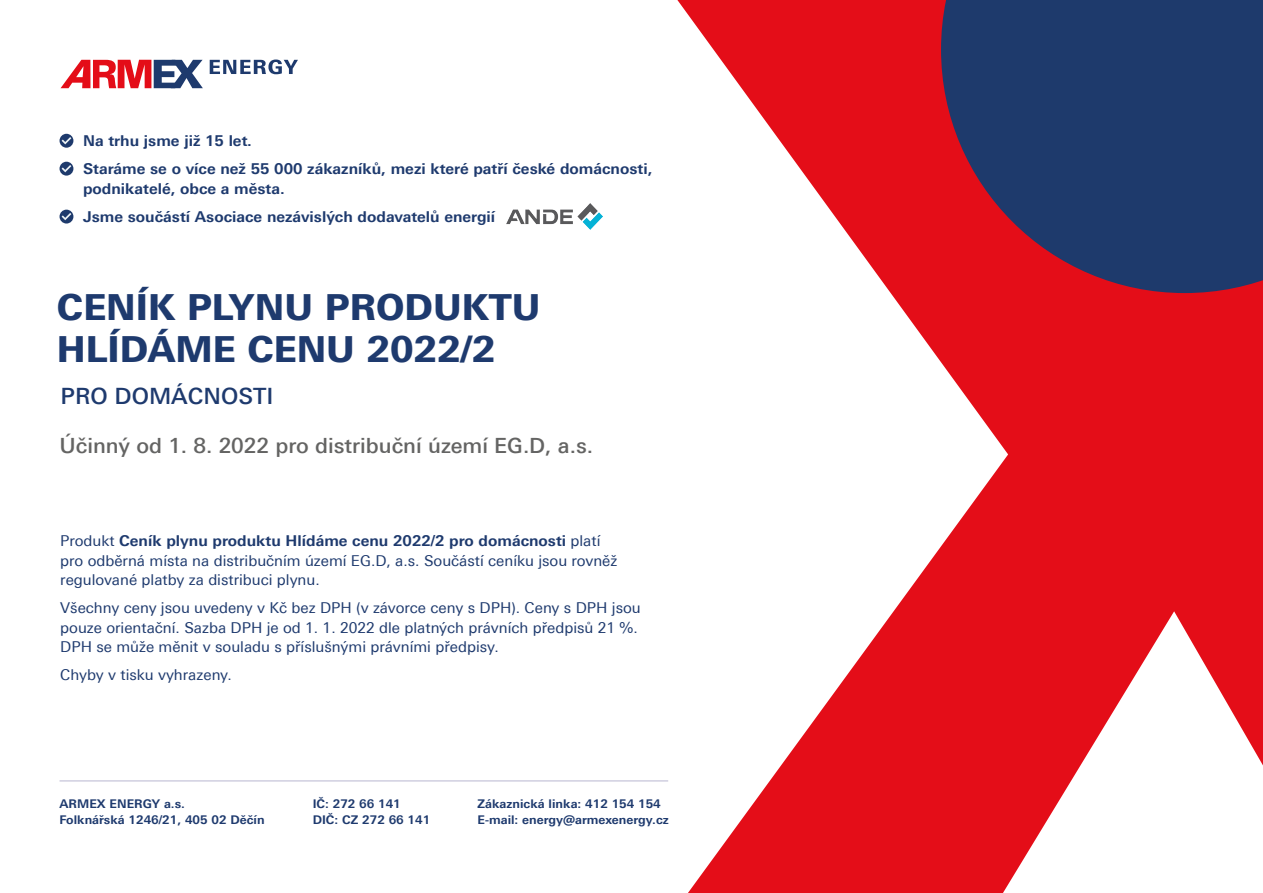
<style>
.page{position:relative;width:1263px;height:893px;background:#fff}
.page>*{position:absolute;margin:0;border:0;box-sizing:border-box;transform-origin:0 0}
.t1{font:800 36px/42px "Univers Next Pro";color:#1e3a6e}
.t2{font:500 22.5px "Univers Next Pro";color:#1e3a6e}
.t3{font:500 21px "Univers Next Pro";color:#646463}
.t4{font:15px/19.5px "Univers Next Pro";color:#1e3a6e}
.t5{font:700 15px/19.5px "Univers Next Pro";color:#1e3a6e}
.t6{font:700 12px "Univers Next Pro";color:#1e3a6e}
.s1{font-weight:700}
</style>
<div class="page">
<svg style="left:677px;top:0;width:586px;height:893px;fill:#e40d18"></svg>
<svg style="left:941px;top:0;width:322px;height:293px;background:#40325d"></svg>
<hr style="left:60px;top:780px;width:608px;height:2px;background:#d0cfe0">
<svg style="left:210px;top:60px;width:88px;height:14px"></svg>
<svg style="left:61px;top:60px;width:142px;height:28px"></svg>
<img style="left:506px;top:204px;width:97px;height:25px">
<div style="left:60px;top:134px;width:13px;height:14px;background:#1e3a6c;border-radius:50%"></div>
<svg style="left:62px;top:137px;width:9px;height:7px"></svg>
<div style="left:60px;top:162px;width:13px;height:14px;background:#1e3a6c;border-radius:50%"></div>
<svg style="left:62px;top:165px;width:9px;height:7px"></svg>
<div style="left:60px;top:210px;width:13px;height:14px;background:#1e3a6c;border-radius:50%"></div>
<svg style="left:62px;top:213px;width:9px;height:7px"></svg>
<p class="t5" style="left:83px;top:131px;width:170px">Na trhu jsme již 15 let.</p>
<p class="t5" style="left:83px;top:159px;width:571px">Staráme se o více než 55 000 zákazníků, mezi které patří české domácnosti, podnikatelé, obce a města.</p>
<p class="t5" style="left:83px;top:207px;width:414px">Jsme součástí Asociace nezávislých dodavatelů energií</p>
<h1 class="t1" style="left:57px;top:286px;width:485px">CENÍK PLYNU PRODUKTU<br>HLÍDÁME CENU 2022/2</h1>
<h2 class="t2" style="left:61px;top:382px;width:215px">PRO DOMÁCNOSTI</h2>
<p class="t3" style="left:60px;top:433px;width:535px">Účinný od 1. 8. 2022 pro distribuční území EG.D, a.s.</p>
<p class="t4" style="left:60px;top:531px;width:559px">Produkt <span class="s1">Ceník plynu produktu Hlídáme cenu 2022/2 pro domácnosti</span> platí pro odběrná místa na distribučním území EG.D, a.s. Součástí ceníku jsou rovněž regulované platby za distribuci plynu.</p>
<p class="t4" style="left:60px;top:598px;width:582px">Všechny ceny jsou uvedeny v Kč bez DPH (v závorce ceny s DPH). Ceny s DPH jsou pouze orientační. Sazba DPH je od 1. 1. 2022 dle platných právních předpisů 21 %.<br>DPH se může měnit v souladu s příslušnými právními předpisy.</p>
<p class="t4" style="left:60px;top:665px;width:173px">Chyby v tisku vyhrazeny.</p>
<p class="t6" style="left:60px;top:796px;width:127px">ARMEX ENERGY a.s.</p>
<p class="t6" style="left:60px;top:813px;width:207px">Folknářská 1246/21, 405 02 Děčín</p>
<p class="t6" style="left:313px;top:796px;width:90px">IČ: 272 66 141</p>
<p class="t6" style="left:313px;top:813px;width:119px">DIČ: CZ 272 66 141</p>
<p class="t6" style="left:478px;top:796px;width:185px">Zákaznická linka: 412 154 154</p>
<p class="t6" style="left:478px;top:813px;width:193px">E-mail: energy@armexenergy.cz</p>
</div>
